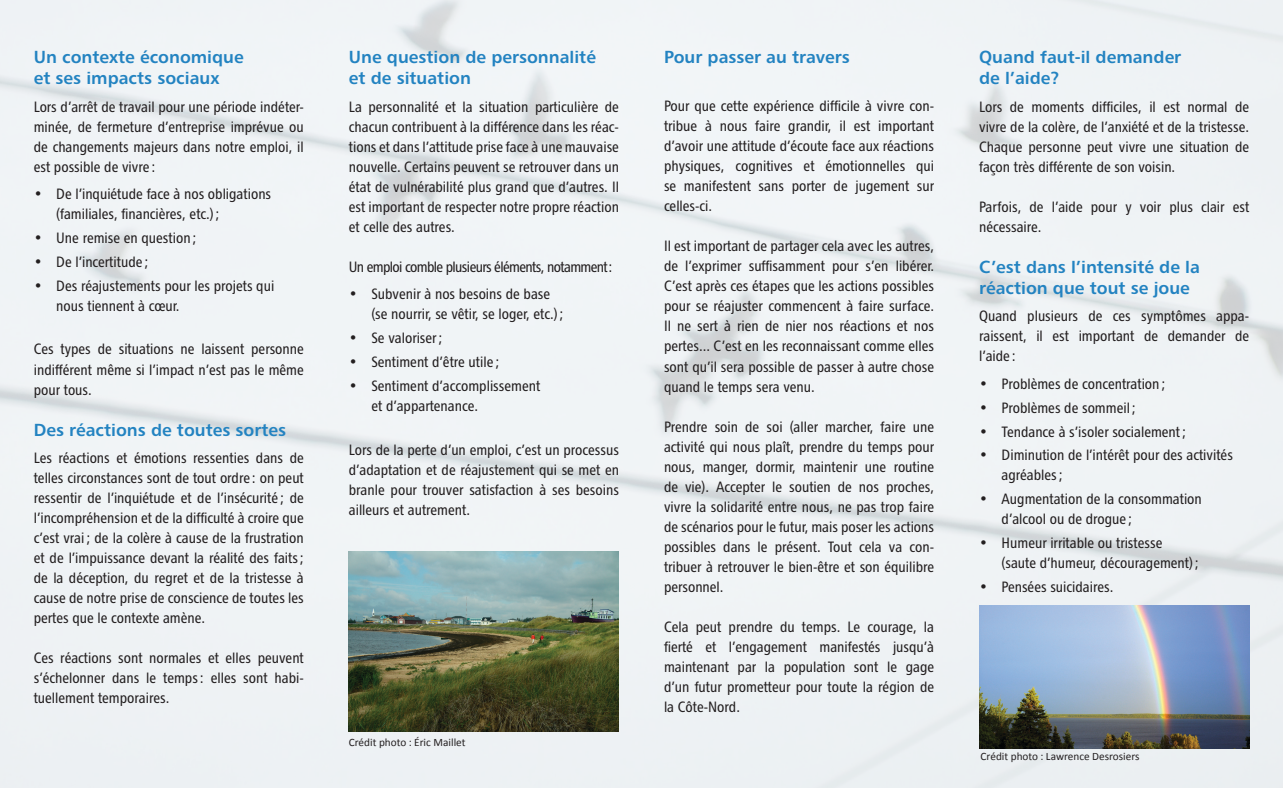
<style>
.page{position:relative;width:1283px;height:788px;background:#fff}
.page>*{position:absolute;margin:0;border:0;box-sizing:border-box;transform-origin:0 0}
.t1{font:17.5px/21px "Chaloult Demi Gras";color:#2383c1}
.t2{font:15px/20px "Chaloult Cond";color:#231f20;text-align:justify}
.t3{font:15px "Chaloult Cond";letter-spacing:-.04em;color:#231f20}
.t4{font:11.25px "Calibri";color:#231f20}
</style>
<div class="page">
<div style="left:0;top:0;width:1282px;height:788px;background:#f0f3f6"></div>
<img style="left:979px;top:605px;width:270px;height:143px">
<img style="left:349px;top:551px;width:269px;height:180px">
<p class="t1" style="left:34px;top:46px;width:211px">Un contexte économique et ses impacts sociaux</p>
<p class="t2" style="left:34px;top:96px;width:272px">Lors d’arrêt de travail pour une période indéter&shy;minée, de fermeture d’entreprise imprévue ou de changements majeurs dans notre emploi, il est possible de vivre :</p>
<p class="t2" style="left:56px;top:184px;width:216px;text-indent:-22px">• De l’inquiétude face à nos obligations (familiales, financières, etc.);</p>
<p class="t2" style="left:34px;top:228px;width:164px">• Une remise en question ;</p>
<p class="t2" style="left:34px;top:251px;width:116px">• De l’incertitude ;</p>
<p class="t2" style="left:56px;top:275px;width:219px;text-indent:-22px">• Des réajustements pour les projets qui nous tiennent à cœur.</p>
<p class="t2" style="left:34px;top:339px;width:271px">Ces types de situations ne laissent personne indifférent même si l’impact n’est pas le même pour tous.</p>
<p class="t1" style="left:34px;top:418px;width:254px">Des réactions de toutes sortes</p>
<p class="t2" style="left:34px;top:447px;width:272px">Les réactions et émotions ressenties dans de telles circonstances sont de tout ordre : on peut ressentir de l’inquiétude et de l’insécurité ; de l’incompréhension et de la difficulté à croire que c’est vrai; de la colère à cause de la frustration et de l’impuissance devant la réalité des faits; de la déception, du regret et de la tristesse à cause de notre prise de conscience de toutes les pertes que le contexte amène.</p>
<p class="t2" style="left:34px;top:647px;width:272px">Ces réactions sont normales et elles peuvent s’échelonner dans le temps: elles sont habi&shy;tuellement temporaires.</p>
<p class="t1" style="left:349px;top:46px;width:249px">Une question de personnalité et de situation</p>
<p class="t2" style="left:349px;top:96px;width:272px">La personnalité et la situation particulière de chacun contribuent à la différence dans les réac&shy;tions et dans l’attitude prise face à une mauvaise nouvelle. Certains peuvent se retrouver dans un état de vulnérabilité plus grand que d’autres. Il est important de respecter notre propre réaction et celle des autres.</p>
<p class="t3" style="left:349px;top:257px;width:265px">Un emploi comble plusieurs éléments, notamment:</p>
<p class="t2" style="left:371px;top:284px;width:193px;text-indent:-22px">• Subvenir à nos besoins de base (se nourrir, se vêtir, se loger, etc.);</p>
<p class="t2" style="left:349px;top:328px;width:95px">• Se valoriser;</p>
<p class="t2" style="left:349px;top:351px;width:152px">• Sentiment d’être utile ;</p>
<p class="t2" style="left:371px;top:375px;width:170px;text-indent:-22px">• Sentiment d’accomplissement et d’appartenance.</p>
<p class="t2" style="left:349px;top:439px;width:272px">Lors de la perte d’un emploi, c’est un processus d’adaptation et de réajustement qui se met en branle pour trouver satisfaction à ses besoins ailleurs et autrement.</p>
<p class="t4" style="left:349px;top:735px;width:118px">Crédit photo : Éric Maillet</p>
<p class="t1" style="left:664px;top:46px;width:187px">Pour passer au travers</p>
<p class="t2" style="left:664px;top:96px;width:272px">Pour que cette expérience difficile à vivre con&shy;tribue à nous faire grandir, il est important d’avoir une attitude d’écoute face aux réactions physiques, cognitives et émotionnelles qui se manifestent sans porter de jugement sur celles-ci.</p>
<p class="t2" style="left:664px;top:236px;width:272px">Il est important de partager cela avec les autres, de l’exprimer suffisamment pour s’en libérer.<br>C’est après ces étapes que les actions possibles pour se réajuster commencent à faire surface.<br>Il ne sert à rien de nier nos réactions et nos pertes... C’est en les reconnaissant comme elles sont qu’il sera possible de passer à autre chose quand le temps sera venu.</p>
<p class="t2" style="left:664px;top:416px;width:272px">Prendre soin de soi (aller marcher, faire une activité qui nous plaît, prendre du temps pour nous, manger, dormir, maintenir une routine de vie). Accepter le soutien de nos proches, vivre la solidarité entre nous, ne pas trop faire de scénarios pour le futur, mais poser les actions possibles dans le présent. Tout cela va con&shy;tribuer à retrouver le bien-être et son équilibre personnel.</p>
<p class="t2" style="left:664px;top:616px;width:272px">Cela peut prendre du temps. Le courage, la fierté et l’engagement manifestés jusqu’à maintenant par la population sont le gage d’un futur prometteur pour toute la région de la Côte-Nord.</p>
<p class="t1" style="left:979px;top:46px;width:204px">Quand faut-il demander de l’aide?</p>
<p class="t2" style="left:979px;top:96px;width:272px">Lors de moments difficiles, il est normal de vivre de la colère, de l’anxiété et de la tristesse.<br>Chaque personne peut vivre une situation de façon très différente de son voisin.</p>
<p class="t2" style="left:979px;top:196px;width:272px">Parfois, de l’aide pour y voir plus clair est nécessaire.</p>
<p class="t1" style="left:979px;top:256px;width:222px">C’est dans l’intensité de la réaction que tout se joue</p>
<p class="t2" style="left:979px;top:306px;width:272px">Quand plusieurs de ces symptômes appa&shy;raissent, il est important de demander de l’aide :</p>
<p class="t2" style="left:979px;top:373px;width:188px">• Problèmes de concentration ;</p>
<p class="t2" style="left:979px;top:397px;width:158px">• Problèmes de sommeil;</p>
<p class="t2" style="left:979px;top:421px;width:208px">• Tendance à s’isoler socialement;</p>
<p class="t2" style="left:1001px;top:445px;width:233px;text-indent:-22px">• Diminution de l’intérêt pour des activités agréables;</p>
<p class="t2" style="left:1001px;top:488px;width:202px;text-indent:-22px">• Augmentation de la consommation d’alcool ou de drogue ;</p>
<p class="t2" style="left:1001px;top:532px;width:199px;text-indent:-22px">• Humeur irritable ou tristesse (saute d’humeur, découragement);</p>
<p class="t2" style="left:979px;top:576px;width:136px">• Pensées suicidaires.</p>
<p class="t4" style="left:980px;top:749px;width:160px">Crédit photo : Lawrence Desrosiers</p>
</div>
